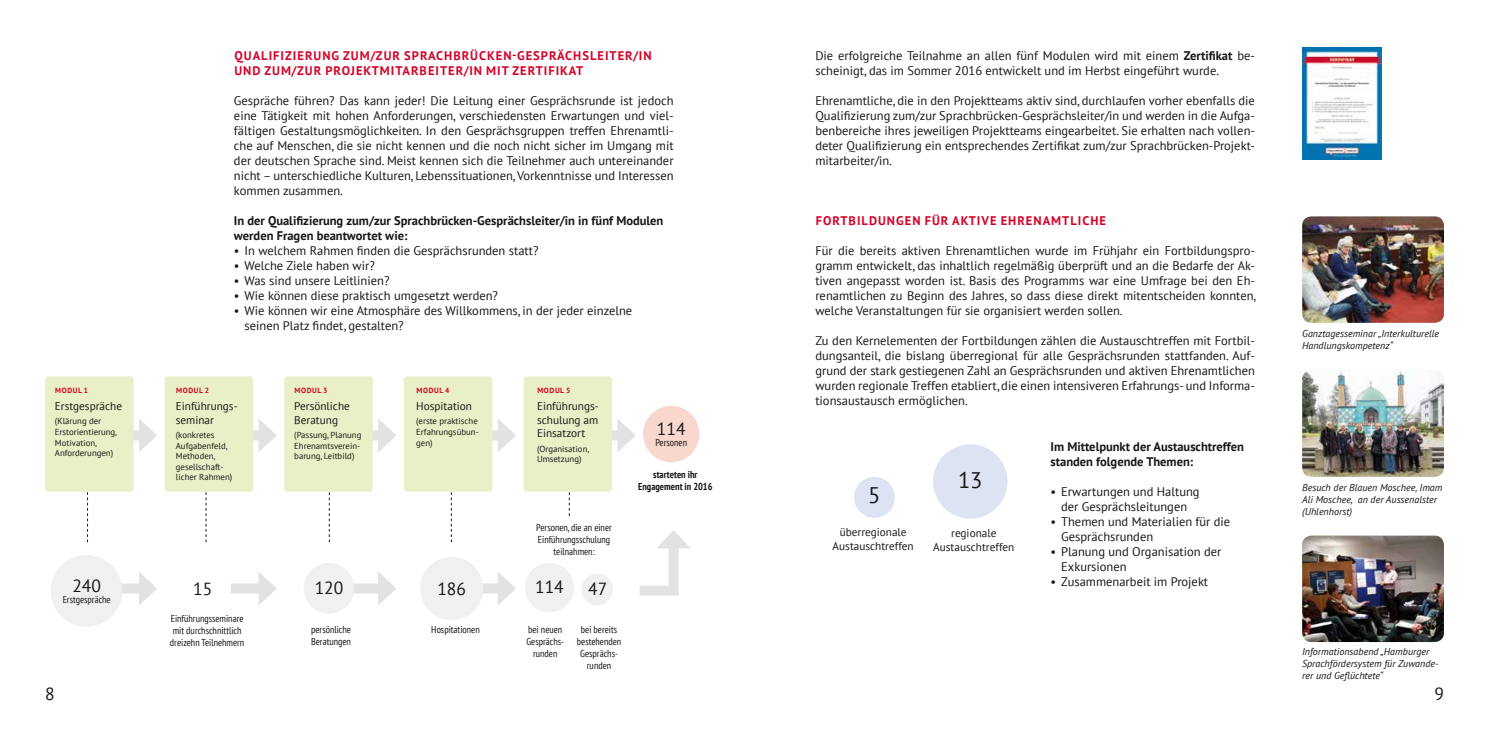
<style>
.page{position:relative;width:1489px;height:745px;background:#fff}
.page>*{position:absolute;margin:0;border:0;box-sizing:border-box;transform-origin:0 0}
.t1{font:22.5px "PT Sans";color:#181716}
.t2{font:17.5px "PT Sans";color:#181716}
.t3{font:12.5px/15px "PT Sans";color:#181716;text-align:justify}
.t4{font:700 12.5px/15px "PT Sans";color:#181716}
.t5{font:700 12.5px/15px "PT Sans";letter-spacing:.08em;color:#d40328}
.t6{font:11.25px/13.5px "PT Sans";color:#181716;text-align:center}
.t7{font:condensed 10px/12px "PT Sans";color:#181716;text-align:center}
.t8{font:italic 10px/12px "PT Sans";color:#181716}
.t9{font:700 condensed 10px/12px "PT Sans";color:#181716;text-align:center}
.t10{font:8.75px/10.5px "PT Sans";color:#181716}
.t11{font:700 7.5px "PT Sans";letter-spacing:.08em;color:#d40328}
.s1{font-weight:700}
</style>
<div class="page">
<div style="left:470px;top:583px;width:35px;height:10px;background:#e1e2e2"></div>
<svg style="left:497px;top:572px;width:19px;height:33px"></svg>
<div style="left:350px;top:583px;width:35px;height:10px;background:#e1e2e2"></div>
<svg style="left:378px;top:572px;width:18px;height:33px"></svg>
<div style="left:111px;top:583px;width:35px;height:10px;background:#e1e2e2"></div>
<svg style="left:139px;top:572px;width:18px;height:33px"></svg>
<div style="left:643px;top:405px;width:56px;height:57px;background:#f8d7ce;border-radius:50%"></div>
<img style="left:1302px;top:48px;width:79px;height:111px">
<img style="left:1302px;top:370px;width:141px;height:106px">
<img style="left:1302px;top:535px;width:141px;height:106px">
<img style="left:1302px;top:216px;width:141px;height:106px">
<div style="left:854px;top:476px;width:40px;height:41px;background:#dee3f4;border-radius:50%"></div>
<div style="left:933px;top:444px;width:74px;height:74px;background:#dee3f4;border-radius:50%"></div>
<div style="left:304px;top:562px;width:50px;height:51px;background:#f0f0f0;border-radius:50%"></div>
<div style="left:420px;top:556px;width:63px;height:63px;background:#f0f0f0;border-radius:50%"></div>
<div style="left:525px;top:562px;width:49px;height:50px;background:#f0f0f0;border-radius:50%"></div>
<div style="left:581px;top:573px;width:32px;height:32px;background:#f0f0f0;border-radius:50%"></div>
<div style="left:51px;top:554px;width:71px;height:72px;background:#f0f0f0;border-radius:50%"></div>
<svg style="left:87px;top:492px;width:1px;height:50px"></svg>
<svg style="left:206px;top:492px;width:1px;height:50px"></svg>
<svg style="left:329px;top:492px;width:1px;height:50px"></svg>
<svg style="left:451px;top:492px;width:1px;height:50px"></svg>
<svg style="left:569px;top:492px;width:1px;height:23px"></svg>
<div style="left:589px;top:430px;width:35px;height:10px;background:#e1e2e2"></div>
<svg style="left:617px;top:419px;width:18px;height:33px"></svg>
<div style="left:523px;top:376px;width:89px;height:115px;background:#e9efc6;border-radius:4px"></div>
<div style="left:111px;top:430px;width:35px;height:10px;background:#e1e2e2"></div>
<svg style="left:139px;top:419px;width:18px;height:33px"></svg>
<div style="left:45px;top:376px;width:89px;height:115px;background:#e9efc6;border-radius:4px"></div>
<div style="left:231px;top:430px;width:35px;height:10px;background:#e1e2e2"></div>
<svg style="left:258px;top:419px;width:19px;height:33px"></svg>
<div style="left:165px;top:376px;width:88px;height:115px;background:#e9efc6;border-radius:4px"></div>
<div style="left:350px;top:430px;width:35px;height:10px;background:#e1e2e2"></div>
<svg style="left:378px;top:419px;width:18px;height:33px"></svg>
<div style="left:284px;top:376px;width:89px;height:115px;background:#e9efc6;border-radius:4px"></div>
<svg style="left:492px;top:430px;width:5px;height:10px"></svg>
<svg style="left:497px;top:419px;width:19px;height:33px"></svg>
<div style="left:404px;top:376px;width:88px;height:115px;background:#e9efc6;border-radius:4px"></div>
<div style="left:231px;top:583px;width:35px;height:10px;background:#e1e2e2"></div>
<svg style="left:258px;top:572px;width:19px;height:33px"></svg>
<svg style="left:639px;top:530px;width:51px;height:66px"></svg>
<p class="t11" style="left:55px;top:386px;width:34px">MODUL 1</p>
<p class="t6" style="left:55px;top:399px;width:69px">Erstgespräche</p>
<p class="t10" style="left:55px;top:415px;width:64px">(Klärung der<br>Erstorientierung,<br>Motivation,<br>Anforderungen)</p>
<h2 class="t2" style="left:72px;top:574px;width:30px">240</h2>
<p class="t7" style="left:63px;top:594px;width:50px">Erstgespräche</p>
<p class="t5" style="left:234px;top:49px;width:418px">QUALIFIZIERUNG ZUM/ZUR SPRACHBRÜCKEN-GESPRÄCHSLEITER/IN<br>UND ZUM/ZUR PROJEKTMITARBEITER/IN MIT ZERTIFIKAT</p>
<p class="t3" style="left:234px;top:93px;width:441px">Gespräche führen? Das kann jeder! Die Leitung einer Gesprächsrunde ist jedoch eine Tätigkeit mit hohen Anforderungen, verschiedensten Erwartungen und viel&shy;fältigen Gestaltungsmöglichkeiten. In den Gesprächsgruppen treffen Ehrenamtli&shy;che auf Menschen, die sie nicht kennen und die noch nicht sicher im Umgang mit der deutschen Sprache sind. Meist kennen sich die Teilnehmer auch untereinander nicht – unterschiedliche Kulturen, Lebenssituationen, Vorkenntnisse und Interessen kommen zusammen.</p>
<p class="t4" style="left:234px;top:213px;width:431px">In der Qualifizierung zum/zur Sprachbrücken-Gesprächsleiter/in in fünf Modulen werden Fragen beantwortet wie:</p>
<p class="t3" style="left:234px;top:243px;width:306px">• In welchem Rahmen finden die Gesprächsrunden statt?</p>
<p class="t3" style="left:234px;top:258px;width:142px">• Welche Ziele haben wir?</p>
<p class="t3" style="left:234px;top:273px;width:157px">• Was sind unsere Leitlinien?</p>
<p class="t3" style="left:234px;top:288px;width:265px">• Wie können diese praktisch umgesetzt werden?</p>
<p class="t3" style="left:244px;top:303px;width:389px;text-indent:-11px">• Wie können wir eine Atmosphäre des Willkommens, in der jeder einzelne seinen Platz findet, gestalten?</p>
<p class="t11" style="left:176px;top:386px;width:34px">MODUL 2</p>
<p class="t6" style="left:176px;top:399px;width:63px;text-align:left">Einführungs&shy;seminar</p>
<p class="t10" style="left:176px;top:429px;width:58px">(konkretes<br>Aufgabenfeld,<br>Methoden, gesellschaft&shy;licher Rahmen)</p>
<p class="t11" style="left:294px;top:386px;width:34px">MODUL 3</p>
<p class="t6" style="left:294px;top:399px;width:57px;text-align:left">Persönliche<br>Beratung</p>
<p class="t10" style="left:294px;top:429px;width:69px;text-align:justify">(Passung, Planung Ehrenamtsverein&shy;barung, Leitbild)</p>
<p class="t11" style="left:416px;top:386px;width:34px">MODUL 4</p>
<p class="t6" style="left:416px;top:399px;width:57px">Hospitation</p>
<p class="t10" style="left:416px;top:415px;width:64px;text-align:justify">(erste praktische Erfahrungsübun&shy;gen)</p>
<p class="t11" style="left:537px;top:386px;width:34px">MODUL 5</p>
<p class="t6" style="left:537px;top:399px;width:63px;text-align:justify">Einführungs&shy;schulung am Einsatzort</p>
<p class="t10" style="left:537px;top:442px;width:54px">(Organisation,<br>Umsetzung)</p>
<p class="t7" style="left:536px;top:521px;width:77px">Personen, die an einer<br>Einführungsschulung teilnahmen:</p>
<h2 class="t2" style="left:193px;top:576px;width:21px">15</h2>
<h2 class="t2" style="left:315px;top:576px;width:30px">120</h2>
<h2 class="t2" style="left:437px;top:576px;width:30px">186</h2>
<h2 class="t2" style="left:535px;top:575px;width:30px">114</h2>
<h2 class="t2" style="left:588px;top:577px;width:21px">47</h2>
<p class="t7" style="left:170px;top:612px;width:76px;text-align:left">Einführungsseminare mit durchschnittlich dreizehn Teilnehmern</p>
<p class="t7" style="left:311px;top:623px;width:41px;text-align:left">persönliche<br>Beratungen</p>
<p class="t7" style="left:431px;top:623px;width:50px">Hospitationen</p>
<p class="t7" style="left:526px;top:623px;width:39px">bei neuen<br>Gesprächs&shy;runden</p>
<p class="t7" style="left:577px;top:623px;width:46px">bei bereits bestehenden<br>Gesprächs&shy;runden</p>
<h2 class="t2" style="left:657px;top:417px;width:30px">114</h2>
<p class="t7" style="left:655px;top:437px;width:33px">Personen</p>
<p class="t9" style="left:638px;top:468px;width:76px">starteten ihr<br>Engagement in 2016</p>
<p class="t3" style="left:815px;top:48px;width:441px">Die erfolgreiche Teilnahme an allen fünf Modulen wird mit einem <span class="s1">Zertifikat</span> be&shy;scheinigt, das im Sommer 2016 entwickelt und im Herbst eingeführt wurde.</p>
<p class="t3" style="left:815px;top:93px;width:441px">Ehrenamtliche, die in den Projektteams aktiv sind, durchlaufen vorher ebenfalls die Qualifizierung zum/zur Sprachbrücken-Gesprächsleiter/in und werden in die Aufga&shy;benbereiche ihres jeweiligen Projektteams eingearbeitet. Sie erhalten nach vollen&shy;deter Qualifizierung ein entsprechendes Zertifikat zum/zur Sprachbrücken-Projekt&shy;mitarbeiter/in.</p>
<p class="t5" style="left:815px;top:214px;width:291px">FORTBILDUNGEN FÜR AKTIVE EHRENAMTLICHE</p>
<p class="t3" style="left:815px;top:243px;width:442px">Für die bereits aktiven Ehrenamtlichen wurde im Frühjahr ein Fortbildungspro&shy;gramm entwickelt, das inhaltlich regelmäßig überprüft und an die Bedarfe der Ak&shy;tiven angepasst worden ist. Basis des Programms war eine Umfrage bei den Eh&shy;renamtlichen zu Beginn des Jahres, so dass diese direkt mitentscheiden konnten, welche Veranstaltungen für sie organisiert werden sollen.</p>
<p class="t3" style="left:815px;top:333px;width:441px">Zu den Kernelementen der Fortbildungen zählen die Austauschtreffen mit Fortbil&shy;dungsanteil, die bislang überregional für alle Gesprächsrunden stattfanden. Auf&shy;grund der stark gestiegenen Zahl an Gesprächsrunden und aktiven Ehrenamtlichen wurden regionale Treffen etabliert, die einen intensiveren Erfahrungs- und Informa&shy;tionsaustausch ermöglichen.</p>
<h1 class="t1" style="left:868px;top:480px;width:14px">5</h1>
<h1 class="t1" style="left:958px;top:465px;width:26px">13</h1>
<p class="t6" style="left:832px;top:525px;width:83px">überregionale<br>Austauschtreffen</p>
<p class="t6" style="left:933px;top:526px;width:83px">regionale<br>Austauschtreffen</p>
<p class="t4" style="left:1050px;top:439px;width:195px">Im Mittelpunkt der Austauschtreffen standen folgende Themen:</p>
<p class="t3" style="left:1050px;top:483px;width:151px;text-align:center">• Erwartungen und Haltung der Gesprächsleitungen</p>
<p class="t3" style="left:1061px;top:513px;width:171px;text-indent:-11px">• Themen und Materialien für die<br>Gesprächsrunden</p>
<p class="t3" style="left:1061px;top:543px;width:162px;text-indent:-11px">• Planung und Organisation der<br>Exkursionen</p>
<p class="t3" style="left:1050px;top:573px;width:159px">• Zusammenarbeit im Projekt</p>
<p class="t8" style="left:1301px;top:328px;width:138px">Ganztagesseminar „Interkulturelle<br>Handlungskompetenz“</p>
<p class="t8" style="left:1301px;top:482px;width:142px">Besuch der Blauen Moschee, Imam<br>Ali Moschee, an der Aussenalster (Uhlenhorst)</p>
<p class="t8" style="left:1301px;top:645px;width:138px">Informationsabend „Hamburger<br>Sprachfördersystem für Zuwande&shy;rer und Geflüchtete“</p>
<h2 class="t2" style="left:45px;top:682px;width:11px">8</h2>
<h2 class="t2" style="left:1434px;top:682px;width:11px">9</h2>
</div>
